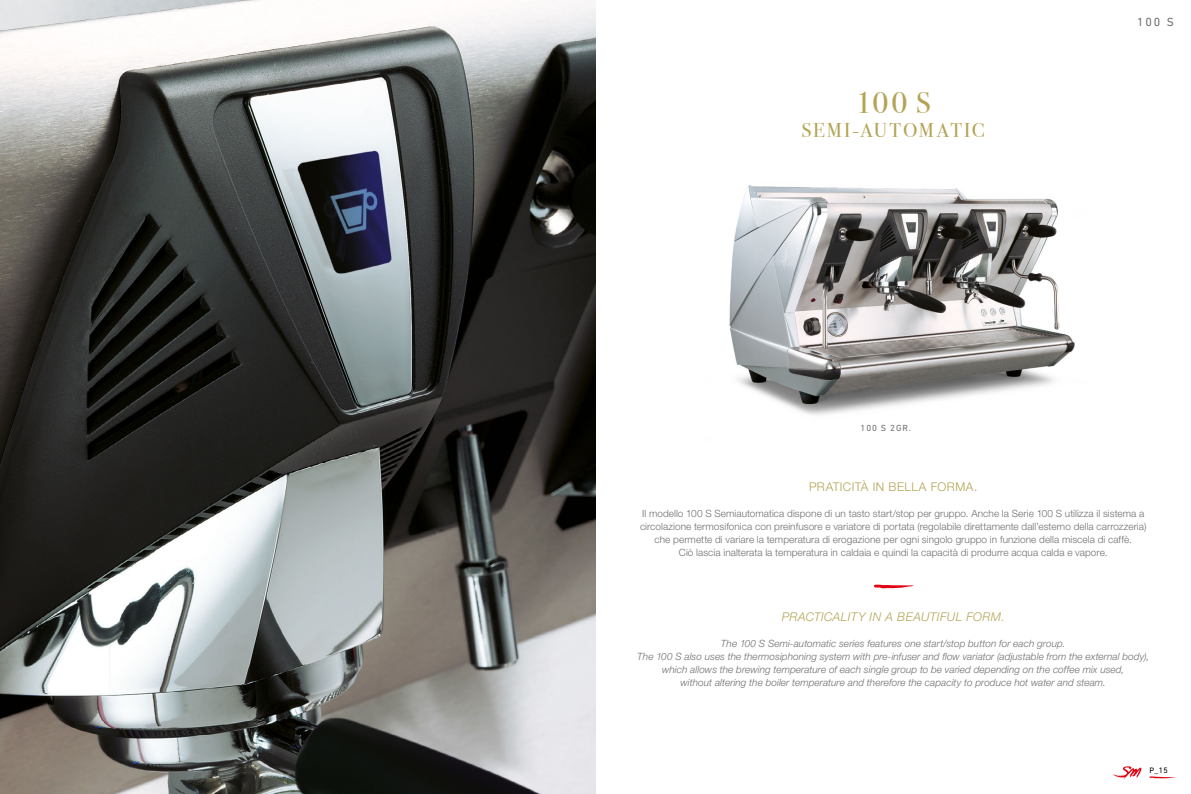
<style>
.page{position:relative;width:1191px;height:794px;background:#fff}
.page>*{position:absolute;margin:0;border:0;box-sizing:border-box;transform-origin:0 0}
.t1{font:30px "Bodoni Svty Two ITCTT";color:#b3a353}
.t2{font:20px "Bodoni Svty Two ITCTT";letter-spacing:.09em;color:#b3a353}
.t3{font:italic 300 12px "Helvetica Neue LT Pro";letter-spacing:.035em;color:#b3a353}
.t4{font:300 12px "Helvetica Neue LT Pro";letter-spacing:.035em;color:#b3a353}
.t5{font:12px "DIN Next LT Pro";color:#6f6f6f}
.t6{font:300 10px/13px "Helvetica Neue LT Pro";letter-spacing:.005em;color:#6f6f6f;text-align:center}
.t7{font:italic 300 10px/13px "Helvetica Neue LT Pro";letter-spacing:.005em;color:#6f6f6f;text-align:center}
.t8{font:9px "DIN Next LT Pro";letter-spacing:.1em;color:#6f6f6f}
.t9{font:8px "DIN Next LT Pro";color:#000}
</style>
<div class="page">
<svg style="left:874px;top:584px;width:40px;height:5px"></svg>
<img style="left:729px;top:185px;width:346px;height:230px">
<img style="left:0;top:0;width:595px;height:794px">
<svg style="left:1113px;top:766px;width:28px;height:14px"></svg>
<svg style="left:1149px;top:776px;width:26px;height:2px"></svg>
<h1 class="t1" style="left:855px;top:78px;width:77px">100 S</h1>
<h2 class="t2" style="left:801px;top:114px;width:185px">SEMI-AUTOMATIC</h2>
<p class="t8" style="left:860px;top:422px;width:52px">100 S 2GR.</p>
<p class="t5" style="left:1137px;top:15px;width:38px">100 S</p>
<p class="t4" style="left:809px;top:479px;width:170px">PRATICITÀ IN BELLA FORMA.</p>
<p class="t6" style="left:640px;top:506px;width:508px">Il modello 100 S Semiautomatica dispone di un tasto start/stop per gruppo. Anche la Serie 100 S utilizza il sistema a circolazione termosifonica con preinfusore e variatore di portata (regolabile direttamente dall’esterno della carrozzeria) che permette di variare la temperatura di erogazione per ogni singolo gruppo in funzione della miscela di caffè.<br>Ciò lascia inalterata la temperatura in caldaia e quindi la capacità di produrre acqua calda e vapore.</p>
<p class="t3" style="left:781px;top:609px;width:225px">PRACTICALITY IN A BEAUTIFUL FORM.</p>
<p class="t7" style="left:637px;top:636px;width:513px">The 100 S Semi-automatic series features one start/stop button for each group.<br>The 100 S also uses the thermosiphoning system with pre-infuser and flow variator (adjustable from the external body), which allows the brewing temperature of each single group to be varied depending on the coffee mix used,<br>without altering the boiler temperature and therefore the capacity to produce hot water and steam.</p>
<p class="t9" style="left:1149px;top:765px;width:20px">P_15</p>
</div>
